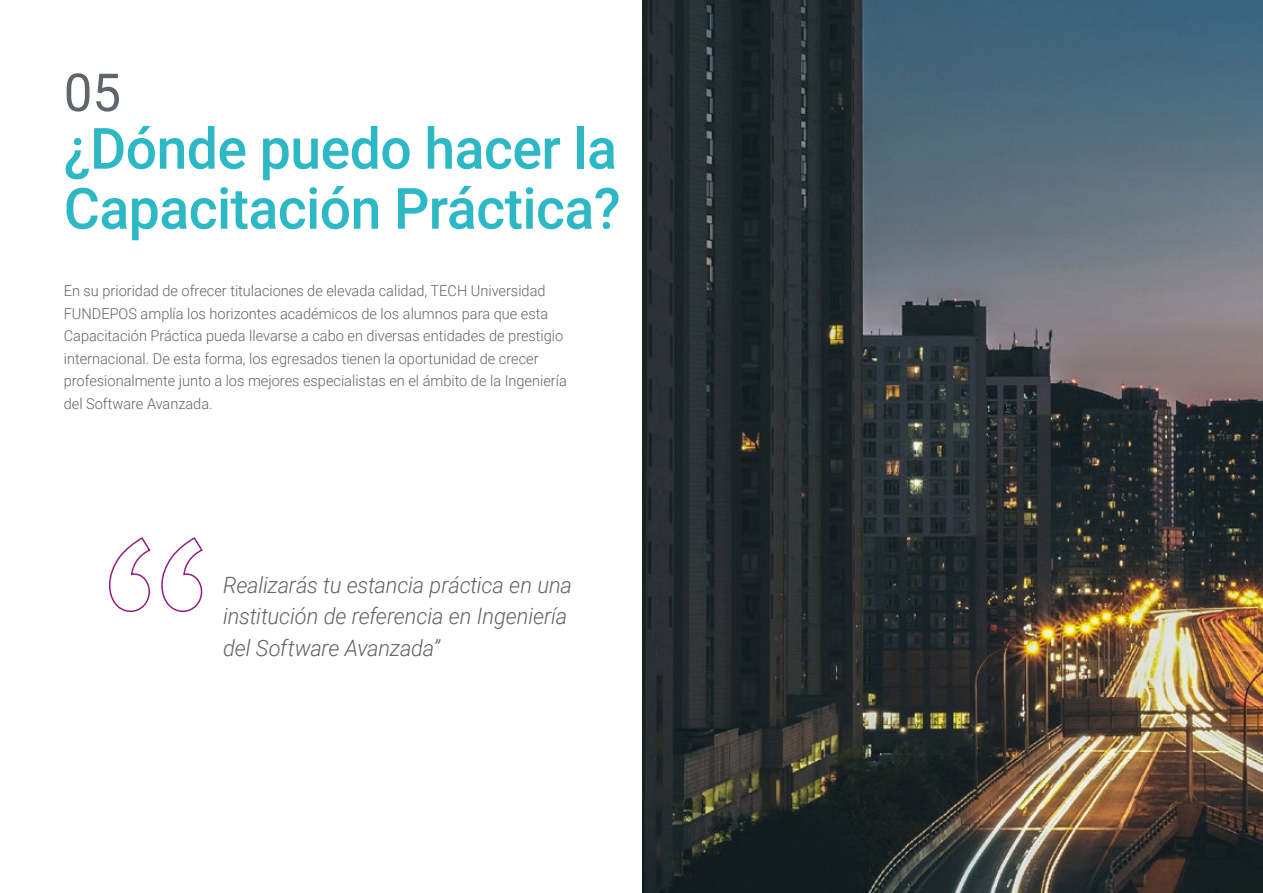
<style>
.page{position:relative;width:1263px;height:893px;background:#fff}
.page>*{position:absolute;margin:0;border:0;box-sizing:border-box;transform-origin:0 0}
.t1{font:500 57px/60px "Roboto";letter-spacing:-.01em;color:#2db8c5}
.t2{font:52.5px "Roboto";color:#61646a}
.t3{font:italic 300 22.5px/31.5px "Roboto";letter-spacing:-.01em;color:#646363}
.t4{font:300 15px/22.5px "Roboto";color:#61646a}
</style>
<div class="page">
<img style="left:642px;top:0;width:621px;height:893px">
<svg style="left:108px;top:537px;width:95px;height:76px"></svg>
<h2 class="t2" style="left:64px;top:56px;width:59px">05</h2>
<h1 class="t1" style="left:64px;top:116px;width:558px">¿Dónde puedo hacer la<br>Capacitación Práctica?</h1>
<p class="t4" style="left:64px;top:279px;width:505px">En su prioridad de ofrecer titulaciones de elevada calidad, TECH Universidad FUNDEPOS amplía los horizontes académicos de los alumnos para que esta Capacitación Práctica pueda llevarse a cabo en diversas entidades de prestigio internacional. De esta forma, los egresados tienen la oportunidad de crecer profesionalmente junto a los mejores especialistas en el ámbito de la Ingeniería del Software Avanzada.</p>
<h3 class="t3" style="left:223px;top:568px;width:350px">Realizarás tu estancia práctica en una institución de referencia en Ingeniería del Software Avanzada”</h3>
</div>
